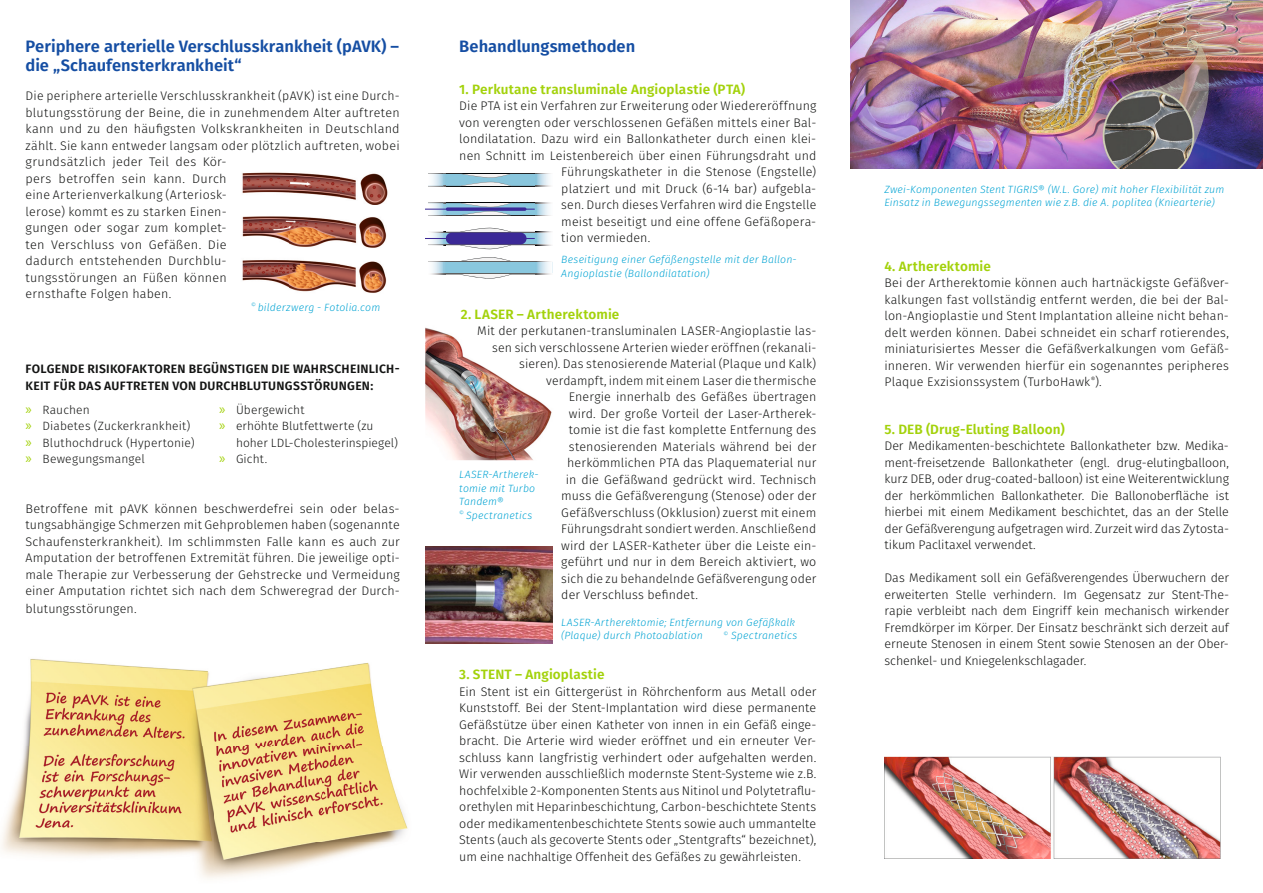
<style>
.page{position:relative;width:1263px;height:893px;background:#fff}
.page>*{position:absolute;margin:0;border:0;box-sizing:border-box;transform-origin:0 0}
.t1{font:600 16.5px/19.5px "Fira Sans";color:#154ea3}
.t2{font:600 13.5px "Fira Sans";letter-spacing:.01em;color:#a3d20b}
.t3{font:300 12.45px/16.5px "Fira Sans";letter-spacing:.01em;color:#131413;text-align:justify}
.t4{font:600 12.15px/16.5px "Fira Sans";letter-spacing:.025em;color:#131413}
.t5{font:300 12px/16.5px "Fira Sans";letter-spacing:.01em;color:#131413}
.t6{font:italic 300 10.5px/13.5px "Fira Sans";letter-spacing:.015em;color:#00a3d3}
.s1{font-family:"Myriad Pro";font-weight:400;font-size:15px;color:#a3d20b}
</style>
<div class="page">
<img style="left:425px;top:327px;width:127px;height:133px">
<svg style="left:428px;top:257px;width:125px;height:21px"></svg>
<svg style="left:428px;top:173px;width:123px;height:14px"></svg>
<svg style="left:428px;top:228px;width:124px;height:21px"></svg>
<svg style="left:428px;top:202px;width:123px;height:14px"></svg>
<hr style="left:425px;top:209px;width:109px;height:1px;background:#3b2997">
<hr style="left:425px;top:238px;width:109px;height:1px;background:#3b2997">
<img style="left:425px;top:546px;width:128px;height:97px">
<img style="left:850px;top:0;width:413px;height:169px">
<img style="left:242px;top:172px;width:146px;height:121px">
<img style="left:1px;top:659px;width:407px;height:219px">
<img style="left:884px;top:757px;width:336px;height:101px">
<h1 class="t1" style="left:26px;top:35px;width:375px">Periphere arterielle Verschlusskrankheit (pAVK) – die „Schaufensterkrankheit“</h1>
<p class="t3" style="left:26px;top:88px;width:376px;text-align:left">Die periphere arterielle Verschlusskrankheit (pAVK) ist eine Durch&shy;blutungsstörung der Beine, die in zunehmendem Alter auftreten kann und zu den häufigsten Volkskrankheiten in Deutschland zählt. Sie kann entweder langsam oder plötzlich auftreten, wobei grundsätzlich jeder Teil des Kör-<br>pers betroffen sein kann. Durch<br>eine Arterienverkalkung (Arteriosk-<br>lerose) kommt es zu starken Einen-<br>gungen oder sogar zum komplet-<br>ten Verschluss von Gefäßen. Die<br>dadurch entstehenden Durchblu-<br>tungsstörungen an Füßen können<br>ernsthafte Folgen haben.</p>
<p class="t6" style="left:251px;top:300px;width:131px"><sup>©</sup> bilderzwerg - Fotolia.com</p>
<p class="t4" style="left:26px;top:360px;width:376px">FOLGENDE RISIKOFAKTOREN BEGÜNSTIGEN DIE WAHRSCHEINLICH-<br>KEIT FÜR DAS AUFTRETEN VON DURCHBLUTUNGSSTÖRUNGEN:</p>
<p class="t5" style="left:26px;top:401px;width:171px"><span class="s1">»</span> Rauchen<br><span class="s1">»</span> Diabetes (Zuckerkrankheit) <span class="s1">»</span> Bluthochdruck (Hypertonie) <span class="s1">»</span> Bewegungsmangel</p>
<p class="t5" style="left:219px;top:401px;width:87px"><span class="s1">»</span> Übergewicht</p>
<p class="t5" style="left:219px;top:418px;width:156px"><span class="s1">»</span> erhöhte Blutfettwerte (zu</p>
<p class="t5" style="left:236px;top:434px;width:164px">hoher LDL-Cholesterinspiegel)</p>
<p class="t5" style="left:219px;top:451px;width:50px"><span class="s1">»</span> Gicht.</p>
<p class="t3" style="left:26px;top:500px;width:376px">Betroffene mit pAVK können beschwerdefrei sein oder belas&shy;tungsabhängige Schmerzen mit Gehproblemen haben (sogenannte Schaufensterkrankheit). Im schlimmsten Falle kann es auch zur Amputation der betroffenen Extremität führen. Die jeweilige opti&shy;male Therapie zur Verbesserung der Gehstrecke und Vermeidung einer Amputation richtet sich nach dem Schweregrad der Durch-</p>
<p class="t3" style="left:26px;top:601px;width:113px">blutungsstörungen.</p>
<h1 class="t1" style="left:459px;top:35px;width:178px">Behandlungsmethoden</h1>
<p class="t2" style="left:459px;top:78px;width:287px">1. Perkutane transluminale Angioplastie (PTA)</p>
<p class="t3" style="left:459px;top:97px;width:359px">Die PTA ist ein Verfahren zur Erweiterung oder Wiedereröffnung</p>
<p class="t3" style="left:459px;top:114px;width:359px">von verengten oder verschlossenen Gefäßen mittels einer Bal-</p>
<p class="t3" style="left:459px;top:130px;width:359px">londilatation. Dazu wird ein Ballonkatheter durch einen klei-</p>
<p class="t3" style="left:459px;top:147px;width:359px">nen Schnitt im Leistenbereich über einen Führungsdraht und</p>
<p class="t3" style="left:561px;top:163px;width:256px">Führungskatheter in die Stenose (Engstelle)</p>
<p class="t3" style="left:561px;top:180px;width:256px">platziert und mit Druck (6-14 bar) aufgebla-</p>
<p class="t3" style="left:561px;top:196px;width:256px">sen. Durch dieses Verfahren wird die Engstelle</p>
<p class="t3" style="left:561px;top:213px;width:256px">meist beseitigt und eine offene Gefäßopera-</p>
<p class="t3" style="left:561px;top:229px;width:91px">tion vermieden.</p>
<p class="t6" style="left:561px;top:253px;width:237px">Beseitigung einer Gefäßengstelle mit der Ballon-<br>Angioplastie (Ballondilatation)</p>
<p class="t2" style="left:461px;top:303px;width:160px">2. LASER – Artherektomie</p>
<p class="t3" style="left:477px;top:322px;width:341px">Mit der perkutanen-transluminalen LASER-Angioplastie las-</p>
<p class="t3" style="left:492px;top:339px;width:326px">sen sich verschlossene Arterien wieder eröffnen (rekanali-</p>
<p class="t3" style="left:519px;top:355px;width:299px">sieren). Das stenosierende Material (Plaque und Kalk)</p>
<p class="t3" style="left:546px;top:372px;width:272px">verdampft, indem mit einem Laser die thermische</p>
<p class="t3" style="left:569px;top:388px;width:249px">Energie innerhalb des Gefäßes übertragen</p>
<p class="t3" style="left:569px;top:405px;width:249px">wird. Der große Vorteil der Laser-Artherek-</p>
<p class="t3" style="left:569px;top:421px;width:249px">tomie ist die fast komplette Entfernung des</p>
<p class="t3" style="left:569px;top:438px;width:249px">stenosierenden Materials während bei der</p>
<p class="t3" style="left:567px;top:454px;width:251px">herkömmlichen PTA das Plaquematerial nur</p>
<p class="t3" style="left:566px;top:471px;width:252px">in die Gefäßwand gedrückt wird. Technisch</p>
<p class="t3" style="left:561px;top:487px;width:256px">muss die Gefäßverengung (Stenose) oder der</p>
<p class="t3" style="left:561px;top:504px;width:256px">Gefäßverschluss (Okklusion) zuerst mit einem</p>
<p class="t3" style="left:561px;top:520px;width:256px">Führungsdraht sondiert werden. Anschließend</p>
<p class="t3" style="left:561px;top:537px;width:256px">wird der LASER-Katheter über die Leiste ein-</p>
<p class="t3" style="left:561px;top:553px;width:257px">geführt und nur in dem Bereich aktiviert, wo</p>
<p class="t3" style="left:561px;top:570px;width:256px">sich die zu behandelnde Gefäßverengung oder</p>
<p class="t3" style="left:561px;top:586px;width:138px">der Verschluss befindet.</p>
<p class="t6" style="left:459px;top:468px;width:81px">LASER-Artherek&shy;tomie mit Turbo<br>Tandem®<br><sup>©</sup> Spectranetics</p>
<p class="t6" style="left:561px;top:615px;width:235px">LASER-Artherektomie; Ent fernung von Gefäßkalk (Plaque) durch Photoablation</p>
<p class="t6" style="left:723px;top:629px;width:76px"><sup>©</sup> Spectranetics</p>
<p class="t2" style="left:459px;top:664px;width:147px">3. STENT – Angioplastie</p>
<p class="t3" style="left:459px;top:683px;width:359px">Ein Stent ist ein Gittergerüst in Röhrchenform aus Metall oder Kunststoff. Bei der Stent-Implantation wird diese permanente Gefäßstütze über einen Katheter von innen in ein Gefäß einge&shy;bracht. Die Arterie wird wieder eröffnet und ein erneuter Ver&shy;schluss kann langfristig verhindert oder aufgehalten werden.<br>Wir verwenden ausschließlich modernste Stent-Systeme wie z.B. hochfelxible 2-Komponenten Stents aus Nitinol und Polytetraflu&shy;orethylen mit Heparinbeschichtung, Carbon-beschichtete Stents oder medikamentenbeschichtete Stents sowie auch ummantelte Stents (auch als gecoverte Stents oder „Stentgrafts“ bezeichnet), um eine nachhaltige Offenheit des Gefäßes zu gewährleisten.</p>
<p class="t6" style="left:884px;top:182px;width:341px">Zwei-Komponenten Stent TIGRIS® (W.L. Gore) mit hoher Flexibilität zum<br>Einsatz in Bewegungssegmenten wie z.B. die A. poplitea (Kniearterie)</p>
<p class="t2" style="left:884px;top:255px;width:108px">4. Artherektomie</p>
<p class="t3" style="left:884px;top:275px;width:346px">Bei der Artherektomie können auch hartnäckigste Gefäßver&shy;kalkungen fast vollständig entfernt werden, die bei der Bal&shy;lon-Angioplastie und Stent Implantation alleine nicht behan&shy;delt werden können. Dabei schneidet ein scharf rotierendes, miniaturisiertes Messer die Gefäßverkalkungen vom Gefäß&shy;inneren. Wir verwenden hierfür ein sogenanntes peripheres Plaque Exzisionssystem (TurboHawk<sup>®</sup>).</p>
<p class="t2" style="left:884px;top:418px;width:182px">5. DEB (Drug-Eluting Balloon)</p>
<p class="t3" style="left:884px;top:438px;width:346px">Der Medikamenten-beschichtete Ballonkatheter bzw. Medika&shy;ment-freisetzende Ballonkatheter (engl. drug-elutingballoon, kurz DEB, oder drug-coated-balloon) ist eine Weiterentwicklung der herkömmlichen Ballonkatheter. Die Ballonoberfläche ist hierbei mit einem Medikament beschichtet, das an der Stelle der Gefäßverengung aufgetragen wird. Zurzeit wird das Zytosta&shy;tikum Paclitaxel verwendet.</p>
<p class="t3" style="left:884px;top:570px;width:346px">Das Medikament soll ein Gefäßverengendes Überwuchern der erweiterten Stelle verhindern. Im Gegensatz zur Stent-The&shy;rapie verbleibt nach dem Eingriff kein mechanisch wirkender Fremdkörper im Körper. Der Einsatz beschränkt sich derzeit auf erneute Stenosen in einem Stent sowie Stenosen an der Ober&shy;schenkel- und Kniegelenkschlagader.</p>
</div>
